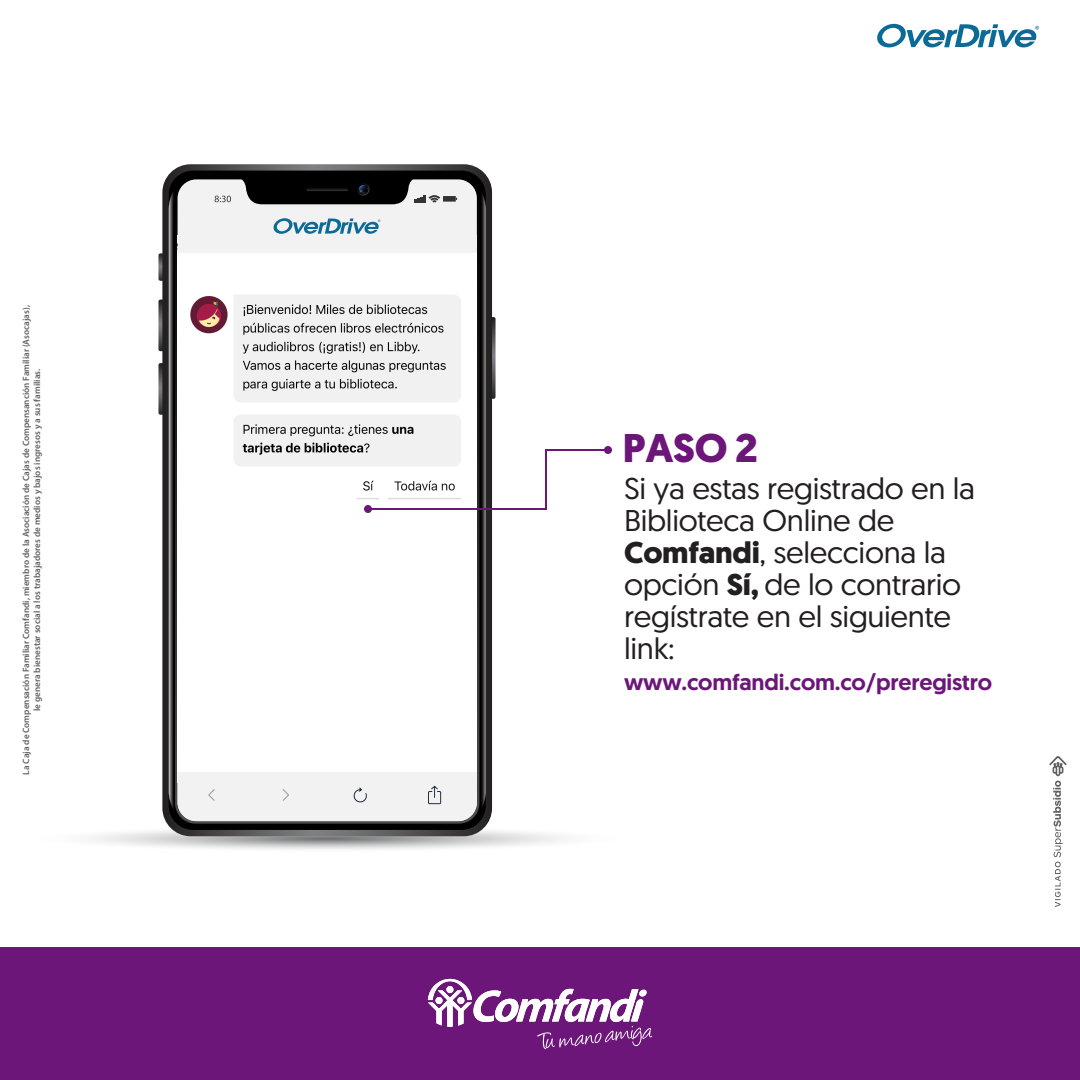
<style>
.page{position:relative;width:1080px;height:1080px;background:#fff}
.page>*{position:absolute;margin:0;border:0;box-sizing:border-box;transform-origin:0 0}
.t1{font:700 40px "Geomanist";color:#6c1679;scale:1.04 1}
.t2{font:30px/32px "Geomanist";letter-spacing:-.01em;color:#231f20;scale:1.04 1}
.t3{font:500 22.5px "Geomanist";letter-spacing:-.01em;color:#6c1679;scale:1.04 1}
.t4{font:600 9.1px/11px "Myriad Pro";color:#606060;text-align:center}
.s1{font-weight:700}
</style>
<div class="page">
<svg style="left:34px;top:825px;width:586px;height:27px"></svg>
<svg style="left:162px;top:164px;width:330px;height:672px;background:#403f40"></svg>
<img style="left:188px;top:256px;width:52px;height:517px">
<div style="left:178px;top:249px;width:299px;height:7px;background:#fefefe"></div>
<div style="left:178px;top:179px;width:299px;height:74px;background:#f2f2f2"></div>
<div style="left:178px;top:773px;width:299px;height:48px;background:#f2f2f2"></div>
<svg style="left:158px;top:176px;width:30px;height:649px"></svg>
<svg style="left:215px;top:196px;width:16px;height:6px"></svg>
<svg style="left:240px;top:176px;width:370px;height:649px"></svg>
<div style="left:0;top:948px;width:1080px;height:132px;background:#6c1679"></div>
<svg style="left:428px;top:979px;width:224px;height:70px"></svg>
<svg style="left:877px;top:24px;width:162px;height:23px"></svg>
<svg style="left:1049px;top:756px;width:18px;height:151px"></svg>
<p class="t4" style="left:20px;top:775px;width:471px;rotate:-90deg">La Caja de Compensación Familiar Comfandi, miembro de la Asociación de Cajas de Compensanción Familiar (Asocajas), le genera bienestar social a los trabajadores de medios y bajos ingresos y a sus familias.</p>
<h1 class="t1" style="left:623px;top:421px;width:132px">PASO 2</h1>
<h2 class="t2" style="left:624px;top:472px;width:339px">Si ya estas registrado en la<br>Biblioteca Online de<br><span class="s1">Comfandi</span>, selecciona la opción <span class="s1">Sí,</span> de lo contrario regístrate en el siguiente link:</h2>
<h3 class="t3" style="left:624px;top:667px;width:355px">www.comfandi.com.co/preregistro</h3>
</div>
